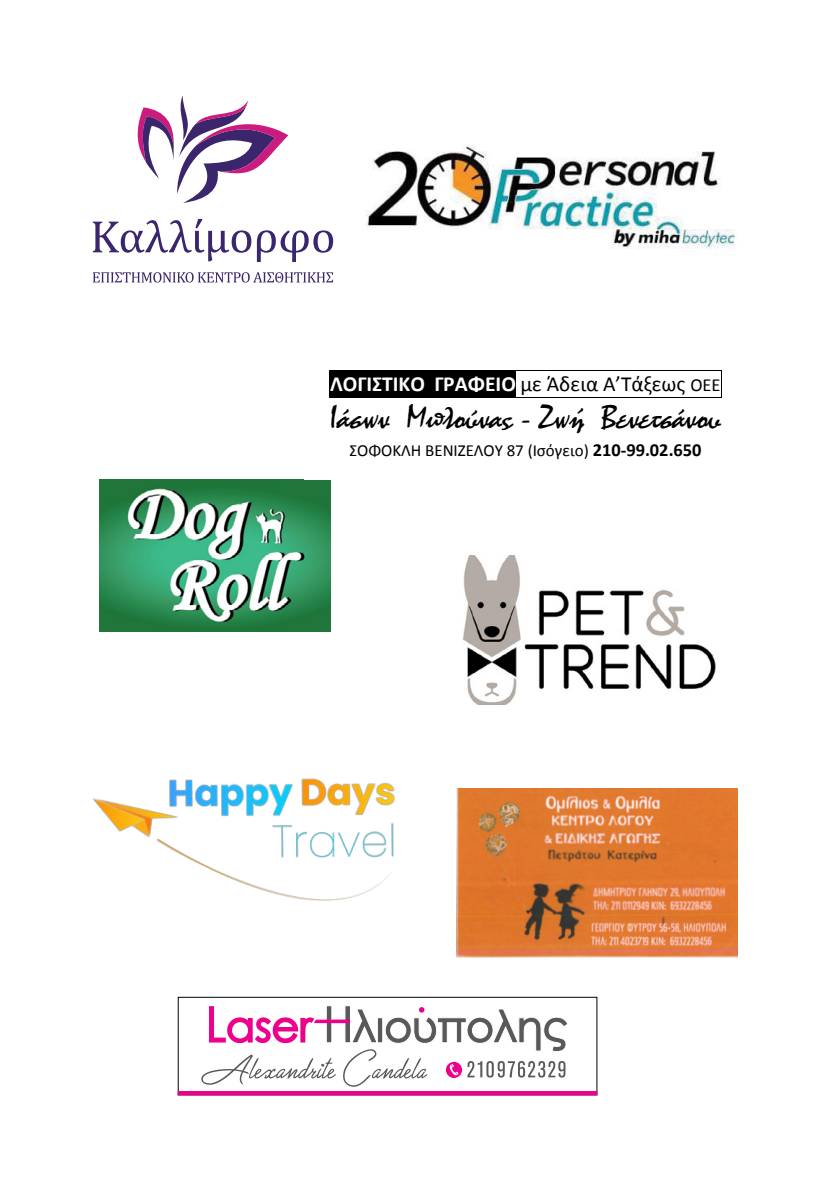
<style>
.page{position:relative;width:823px;height:1191px;background:#fff}
.page>*{position:absolute;margin:0;border:0;box-sizing:border-box;transform-origin:0 0}
.t1{font:33.6px "Mistral";color:#000}
.t2{font:700 21.6px "Calibri";color:#fff}
.t3{font:17px "Calibri";color:#000}
.s1{font-weight:400;color:#000}
.s2{font-weight:400;font-size:18.4px;color:#000}
.s3{font-weight:700;font-size:18.4px}
</style>
<div class="page">
<img style="left:366px;top:145px;width:369px;height:104px">
<img style="left:100px;top:480px;width:230px;height:151px">
<div style="left:330px;top:370px;width:185px;height:28px;background:#000"></div>
<hr style="left:330px;top:370px;width:390px;height:1px;background:#000">
<svg style="left:329px;top:370px;width:1px;height:28px"></svg>
<hr style="left:330px;top:397px;width:390px;height:1px;background:#000">
<svg style="left:93px;top:219px;width:158px;height:42px"></svg>
<svg style="left:257px;top:230px;width:76px;height:32px"></svg>
<svg style="left:93px;top:272px;width:240px;height:10px"></svg>
<svg style="left:137px;top:96px;width:151px;height:107px"></svg>
<img style="left:463px;top:555px;width:253px;height:149px">
<div style="left:178px;top:997px;width:418px;height:98px;border:1px solid #000"></div>
<div style="left:178px;top:1091px;width:418px;height:4px;border:1px solid #ec008c"></div>
<svg style="left:201px;top:1005px;width:366px;height:81px"></svg>
<img style="left:456px;top:788px;width:281px;height:169px">
<img style="left:93px;top:778px;width:302px;height:123px">
<p class="t2" style="left:330px;top:370px;width:391px">ΛΟΓΙ΢ΣΙΚΟ ΓΡΑΦΕΙΟ <span class="s1">με Άδεια Α’Σάξεωσ</span> <span class="s2">ΟΕΕ</span></p>
<h1 class="t1" style="left:330px;top:397px;width:392px">Ιάσων Μπλούνας - Ζωή Βενετσάνου</h1>
<p class="t3" style="left:349px;top:440px;width:353px">΢ΟΦΟΚΛΘ ΒΕΝΙΗΕΛΟΤ 87 (Ιςόγειο) <span class="s3">210-99.02.650</span></p>
</div>
